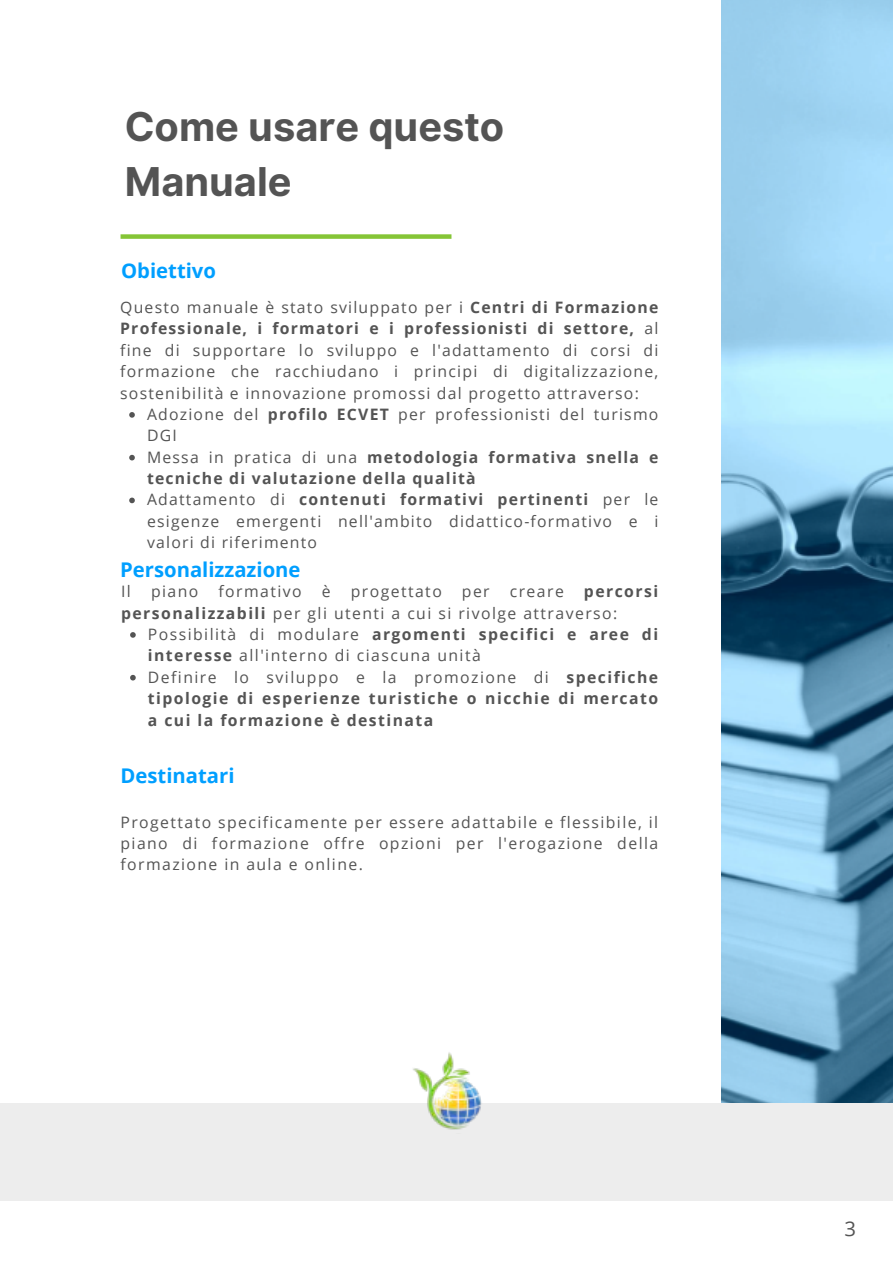
<style>
.page{position:relative;width:893px;height:1264px;background:#fff}
.page>*{position:absolute;margin:0;border:0;box-sizing:border-box;transform-origin:0 0}
.t1{font:700 39.75px/55.2px "Inter";color:#545454}
.t2{font:700 20.25px "Open Sans";color:#009fff}
.t3{font:20.25px "Open Sans";color:#545454}
.t4{font:15.75px/21.3px "Open Sans";letter-spacing:.075em;color:#545454;text-align:justify}
.t5{font:700 15.75px/21.3px "Open Sans";letter-spacing:.09em;color:#545454}
.s1{font-weight:700}
.s2{font-weight:400}
</style>
<div class="page">
<img style="left:722px;top:0;width:170px;height:1102px">
<div style="left:0;top:1102px;width:892px;height:98px;background:#ededed"></div>
<div style="left:123px;top:234px;width:326px;height:5px;background:#85c536"></div>
<img style="left:408px;top:1052px;width:79px;height:78px">
<svg style="left:129px;top:412px;width:6px;height:5px"></svg>
<svg style="left:129px;top:455px;width:6px;height:5px"></svg>
<svg style="left:129px;top:497px;width:6px;height:6px"></svg>
<svg style="left:130px;top:632px;width:6px;height:5px"></svg>
<svg style="left:130px;top:675px;width:6px;height:5px"></svg>
<h1 class="t1" style="left:125px;top:100px;width:381px">Come usare questo<br>Manuale</h1>
<p class="t2" style="left:121px;top:257px;width:96px">Obiettivo</p>
<p class="t4" style="left:120px;top:296px;width:539px">Questo manuale è stato sviluppato per i <span class="s1">Centri di Formazione Professionale, i formatori e i professionisti di settore,</span> al fine di supportare lo sviluppo e l'adattamento di corsi di formazione che racchiudano i principi di digitalizzazione, sostenibilità e innovazione promossi dal progetto attraverso:</p>
<p class="t4" style="left:147px;top:403px;width:513px;text-align:left">Adozione del <span class="s1">profilo ECVET</span> per professionisti del turismo DGI<br>Messa in pratica di una <span class="s1">metodologia formativa snella e tecniche di valutazione della qualità<br></span>Adattamento di <span class="s1">contenuti formativi pertinenti</span> per le esigenze emergenti nell'ambito didattico-formativo e i valori di riferimento</p>
<p class="t4" style="left:121px;top:580px;width:11px">Il</p>
<p class="t4" style="left:151px;top:580px;width:49px">piano</p>
<p class="t4" style="left:218px;top:580px;width:85px">formativo</p>
<p class="t4" style="left:322px;top:580px;width:10px">è</p>
<p class="t4" style="left:351px;top:580px;width:93px">progettato</p>
<p class="t4" style="left:462px;top:580px;width:29px">per</p>
<p class="t4" style="left:510px;top:580px;width:56px">creare</p>
<p class="t2" style="left:120px;top:555px;width:182px">Personalizzazione</p>
<p class="t4" style="left:121px;top:580px;width:538px;text-indent:463px"><span class="s1">percorsi personalizzabili</span> per gli utenti a cui si rivolge attraverso:</p>
<p class="t5" style="left:148px;top:623px;width:512px"><span class="s2">Possibilità di modulare</span> argomenti specifici e aree di interesse <span class="s2">all'interno di ciascuna unità<br>Definire lo sviluppo e la promozione di</span> specifiche tipologie di esperienze turistiche o nicchie di mercato a cui la formazione è destinata</p>
<p class="t2" style="left:120px;top:761px;width:115px">Destinatari</p>
<p class="t4" style="left:120px;top:811px;width:539px">Progettato specificamente per essere adattabile e flessibile, il piano di formazione offre opzioni per l'erogazione della formazione in aula e online.</p>
<p class="t3" style="left:844px;top:1214px;width:13px">3</p>
</div>
